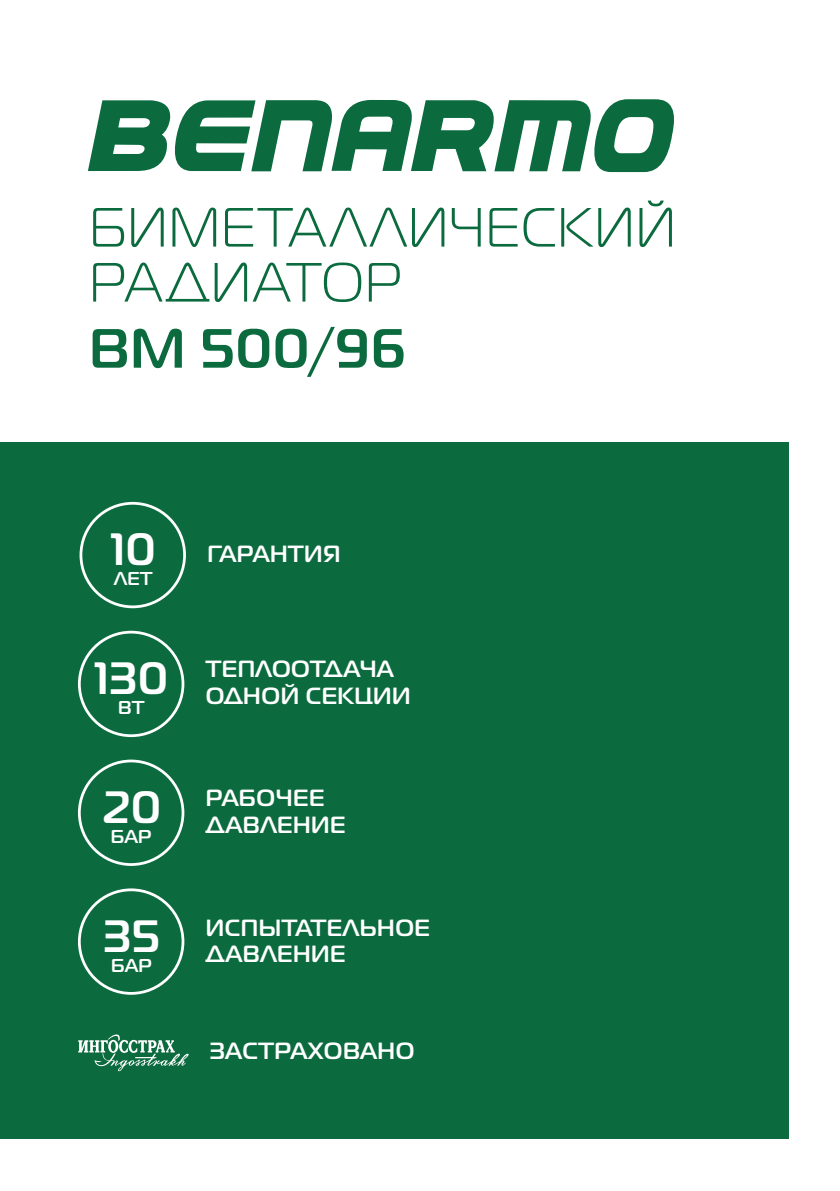
<style>
.page{position:relative;width:840px;height:1191px;background:#fff}
.page>*{position:absolute;margin:0;border:0;box-sizing:border-box;transform-origin:0 0}
.t1{font:55.2px/55px "Magistral C";letter-spacing:.02em;color:#0b6b3e}
.t2{font:700 55.2px "Magistral C";letter-spacing:.025em;color:#0b6b3e}
.t3{font:700 45.2px "Magistral C";color:#fff}
.t4{font:700 23.4px/26.4px "Magistral C";letter-spacing:.025em;color:#fff}
.t5{font:700 18.6px "Magistral C";letter-spacing:.025em;color:#fff}
.s1{font-size:45.2px}
</style>
<div class="page">
<div style="left:0;top:442px;width:788px;height:696px;background:#0b6b3e"></div>
<svg style="left:88px;top:99px;width:586px;height:73px"></svg>
<div style="left:79px;top:502px;width:107px;height:106px;border:3px solid #fff;border-radius:50%"></div>
<div style="left:78px;top:759px;width:106px;height:107px;border:3px solid #fff;border-radius:50%"></div>
<div style="left:78px;top:888px;width:106px;height:106px;border:3px solid #fff;border-radius:50%"></div>
<svg style="left:78px;top:1034px;width:111px;height:37px"></svg>
<div style="left:78px;top:631px;width:106px;height:106px;border:3px solid #fff;border-radius:50%"></div>
<h1 class="t1" style="left:89px;top:200px;width:587px">БИМЕТАЛЛИЧЕСКИЙ<br>РАДИАТОР</h1>
<h1 class="t2" style="left:89px;top:315px;width:318px">BM 500/96</h1>
<p class="t4" style="left:111px;top:540px;width:230px"><span class="s1">10</span> ГАРАНТИЯ</p>
<p class="t5" style="left:114px;top:567px;width:40px">ЛЕТ</p>
<h2 class="t3" style="left:95px;top:651px;width:74px">130</h2>
<p class="t5" style="left:118px;top:696px;width:28px">ВТ</p>
<p class="t4" style="left:206px;top:655px;width:206px">ТЕПЛООТДАЧА<br>ОДНОЙ СЕКЦИИ</p>
<p class="t4" style="left:102px;top:784px;width:245px;text-indent:104px">РАБОЧЕЕ<br><sup>20</sup> ДАВЛЕНИЕ</p>
<p class="t5" style="left:111px;top:825px;width:42px">БАР</p>
<p class="t4" style="left:103px;top:913px;width:328px;text-indent:103px">ИСПЫТАТЕЛЬНОЕ<br><sup>35</sup> ДАВЛЕНИЕ</p>
<p class="t5" style="left:111px;top:954px;width:42px">БАР</p>
<p class="t4" style="left:209px;top:1037px;width:206px">ЗАСТРАХОВАНО</p>
</div>
